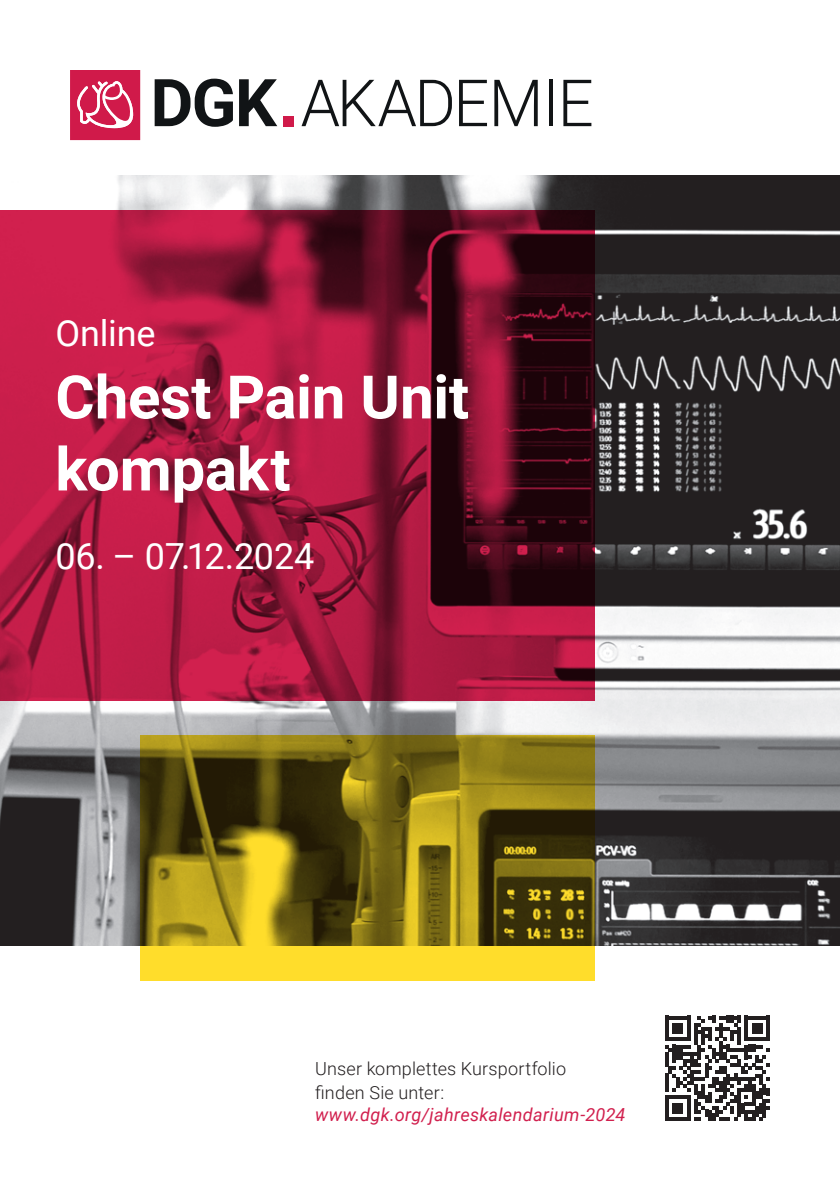
<style>
.page{position:relative;width:840px;height:1191px;background:#fff}
.page>*{position:absolute;margin:0;border:0;box-sizing:border-box;transform-origin:0 0}
.t1{font:700 60px/72px "Roboto";letter-spacing:-.005em;color:#fff}
.t2{font:36px "Roboto";letter-spacing:-.005em;color:#fff}
.t3{font:300 18px/24px "Roboto";letter-spacing:.01em;color:#231f20}
.t4{font:italic 18px "Roboto";letter-spacing:.02em;color:#d1204e}
</style>
<div class="page">
<img style="left:0;top:175px;width:839px;height:770px">
<svg style="left:140px;top:735px;width:454px;height:245px;background:#897617"></svg>
<svg style="left:0;top:210px;width:594px;height:490px;background:#941637"></svg>
<svg style="left:154px;top:79px;width:79px;height:48px"></svg>
<svg style="left:239px;top:79px;width:38px;height:47px"></svg>
<svg style="left:301px;top:80px;width:150px;height:46px"></svg>
<svg style="left:459px;top:80px;width:27px;height:46px"></svg>
<svg style="left:494px;top:80px;width:43px;height:46px"></svg>
<svg style="left:549px;top:80px;width:3px;height:46px"></svg>
<svg style="left:563px;top:80px;width:28px;height:46px"></svg>
<div style="left:283px;top:116px;width:10px;height:10px;background:#d01a4a"></div>
<svg style="left:70px;top:70px;width:70px;height:70px;background:#d74068"></svg>
<svg style="left:665px;top:1015px;width:104px;height:105px"></svg>
<h2 class="t2" style="left:55px;top:308px;width:102px">Online</h2>
<h1 class="t1" style="left:55px;top:359px;width:415px">Chest Pain Unit kompakt</h1>
<h2 class="t2" style="left:55px;top:531px;width:260px">06. – 07.12.2024</h2>
<p class="t3" style="left:315px;top:1056px;width:252px">Unser komplettes Kursportfolio finden Sie unter:</p>
<p class="t4" style="left:315px;top:1101px;width:312px">www.dgk.org/jahreskalendarium-2024</p>
</div>
